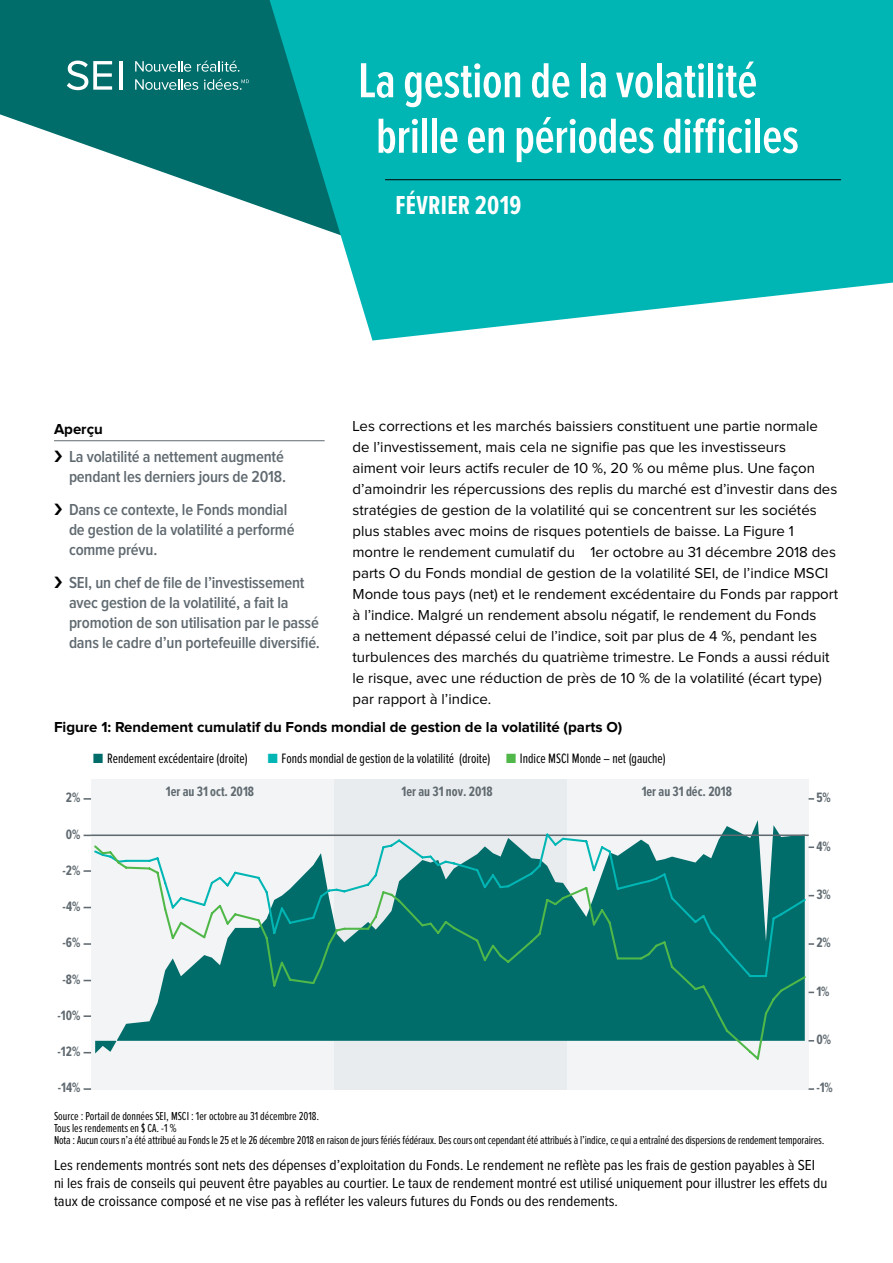
<style>
.page{position:relative;width:893px;height:1263px;background:#fff}
.page>*{position:absolute;margin:0;border:0;box-sizing:border-box;transform-origin:0 0}
.t1{font:600 51px/55.5px "Proxima Nova Ex Cn";letter-spacing:-.005em;color:#fff}
.t2{font:700 27px "Proxima Nova Ex Cn";letter-spacing:.01em;color:#fff}
.t3{font:600 16.5px/19.8px "Proxima Nova Cond";letter-spacing:-.01em;color:#606a70}
.t4{font:15px/21px "Proxima Nova";color:#000}
.t5{font:15px/18px "Proxima Nova Cond";color:#000}
.t6{font:700 15px "Proxima Nova";color:#000}
.t7{font:14.1px "Proxima Nova Ex Cn";color:#000}
.t8{font:700 14.1px "Proxima Nova Ex Cn";color:#606a70}
.t9{font:12px/12px "Proxima Nova Ex Cn";letter-spacing:-.01em;color:#000}
.s1{font-family:"Proxima Nova Cond";font-size:16.05px;color:#006d6a}
.s2{font-family:"Proxima Nova Cond";font-size:16.05px;color:#00b6b5}
.s3{font-family:"Proxima Nova Cond";font-size:16.05px;color:#50b848}
</style>
<div class="page">
<div style="left:91px;top:779px;width:718px;height:310px;background:#f2f4f5"></div>
<div style="left:334px;top:779px;width:232px;height:310px;background:#e9ecee"></div>
<svg style="left:808px;top:1088px;width:6px;height:2px"></svg>
<svg style="left:808px;top:943px;width:6px;height:2px"></svg>
<svg style="left:808px;top:846px;width:6px;height:2px"></svg>
<svg style="left:808px;top:798px;width:6px;height:2px"></svg>
<svg style="left:84px;top:1088px;width:7px;height:2px"></svg>
<svg style="left:84px;top:1015px;width:7px;height:2px"></svg>
<svg style="left:84px;top:943px;width:7px;height:2px"></svg>
<svg style="left:84px;top:870px;width:7px;height:2px"></svg>
<svg style="left:84px;top:798px;width:7px;height:2px"></svg>
<hr style="left:91px;top:834px;width:718px;height:2px;background:#606a70">
<svg style="left:92px;top:832px;width:716px;height:11px"></svg>
<svg style="left:94px;top:843px;width:712px;height:217px"></svg>
<svg style="left:0;top:0;width:270px;height:210px;fill:#006d6a"></svg>
<svg style="left:270px;top:0;width:623px;height:341px;background:#1ebbba"></svg>
<svg style="left:135px;top:61px;width:56px;height:11px"></svg>
<svg style="left:197px;top:61px;width:42px;height:11px"></svg>
<svg style="left:135px;top:79px;width:63px;height:11px"></svg>
<svg style="left:204px;top:79px;width:45px;height:11px"></svg>
<hr style="left:119px;top:61px;width:3px;height:29px;background:#fff">
<svg style="left:67px;top:61px;width:45px;height:29px"></svg>
<hr style="left:54px;top:440px;width:271px;height:1px;background:#606a70">
<hr style="left:385px;top:179px;width:456px;height:1px;background:#000">
<h1 class="t1" style="left:376px;top:54px;width:424px;text-indent:-18px">La gestion de la volatilité brille en périodes difficiles</h1>
<h2 class="t2" style="left:396px;top:190px;width:127px">FÉVRIER 2019</h2>
<p class="t4" style="left:352px;top:416px;width:487px">Les corrections et les marchés baissiers constituent une partie normale de l’investissement, mais cela ne signifie pas que les investisseurs<br>aiment voir leurs actifs reculer de 10 %, 20 % ou même plus. Une façon d’amoindrir les répercussions des replis du marché est d’investir dans des stratégies de gestion de la volatilité qui se concentrent sur les sociétés plus stables avec moins de risques potentiels de baisse. La Figure 1 montre le rendement cumulatif du 1er octobre au 31 décembre 2018 des parts O du Fonds mondial de gestion de la volatilité SEI, de l’indice MSCI Monde tous pays (net) et le rendement excédentaire du Fonds par rapport à l’indice. Malgré un rendement absolu négatif, le rendement du Fonds<br>a nettement dépassé celui de l’indice, soit par plus de 4 %, pendant les turbulences des marchés du quatrième trimestre. Le Fonds a aussi réduit le risque, avec une réduction de près de 10 % de la volatilité (écart type) par rapport à l’indice.</p>
<p class="t6" style="left:54px;top:720px;width:570px">Figure 1: Rendement cumulatif du Fonds mondial de gestion de la volatilité (parts O)</p>
<p class="t7" style="left:93px;top:750px;width:574px"><span class="s1">■</span> Rendement excédentaire (droite) <span class="s2">■</span> Fonds mondial de gestion de la volatilité (droite) <span class="s3">■</span> Indice MSCI Monde – net (gauche)</p>
<p class="t8" style="left:166px;top:783px;width:90px">1er au 31 oct. 2018</p>
<p class="t8" style="left:402px;top:783px;width:93px">1er au 31 nov. 2018</p>
<p class="t8" style="left:642px;top:783px;width:92px">1er au 31 déc. 2018</p>
<p class="t6" style="left:54px;top:422px;width:50px">Aperçu</p>
<p class="t3" style="left:69px;top:447px;width:219px">La volatilité a nettement augmenté pendant les derniers jours de 2018.</p>
<p class="t3" style="left:69px;top:500px;width:227px">Dans ce contexte, le Fonds mondial de gestion de la volatilité a performé comme prévu.</p>
<p class="t3" style="left:69px;top:573px;width:252px">SEI, un chef de file de l’investissement avec gestion de la volatilité, a fait la promotion de son utilisation par le passé dans le cadre d’un portefeuille diversifié.</p>
<p class="t8" style="left:816px;top:790px;width:16px">5%</p>
<p class="t8" style="left:66px;top:790px;width:16px">2%</p>
<p class="t8" style="left:66px;top:826px;width:16px">0%</p>
<p class="t8" style="left:62px;top:862px;width:19px">-2%</p>
<p class="t8" style="left:63px;top:898px;width:19px">-4%</p>
<p class="t8" style="left:62px;top:935px;width:19px">-6%</p>
<p class="t8" style="left:62px;top:971px;width:19px">-8%</p>
<p class="t8" style="left:57px;top:1007px;width:24px">-10%</p>
<p class="t8" style="left:58px;top:1044px;width:24px">-12%</p>
<p class="t8" style="left:58px;top:1080px;width:24px">-14%</p>
<p class="t8" style="left:816px;top:838px;width:16px">4%</p>
<p class="t8" style="left:816px;top:886px;width:16px">3%</p>
<p class="t8" style="left:816px;top:935px;width:16px">2%</p>
<p class="t8" style="left:816px;top:983px;width:15px">1%</p>
<p class="t8" style="left:816px;top:1031px;width:16px">0%</p>
<p class="t8" style="left:816px;top:1080px;width:18px">-1%</p>
<p class="t9" style="left:54px;top:1110px;width:772px">Source : Portail de données SEI, MSCI : 1er octobre au 31 décembre 2018.<br>Tous les rendements en $ CA. -1 %<br>Nota : Aucun cours n’a été attribué au Fonds le 25 et le 26 décembre 2018 en raison de jours fériés fédéraux. Des cours ont cependant été attribués à l’indice, ce qui a entraîné des dispersions de rendement temporaires.</p>
<p class="t5" style="left:54px;top:1157px;width:775px">Les rendements montrés sont nets des dépenses d’exploitation du Fonds. Le rendement ne reflète pas les frais de gestion payables à SEI ni les frais de conseils qui peuvent être payables au courtier. Le taux de rendement montré est utilisé uniquement pour illustrer les effets du taux de croissance composé et ne vise pas à refléter les valeurs futures du Fonds ou des rendements.</p>
</div>
